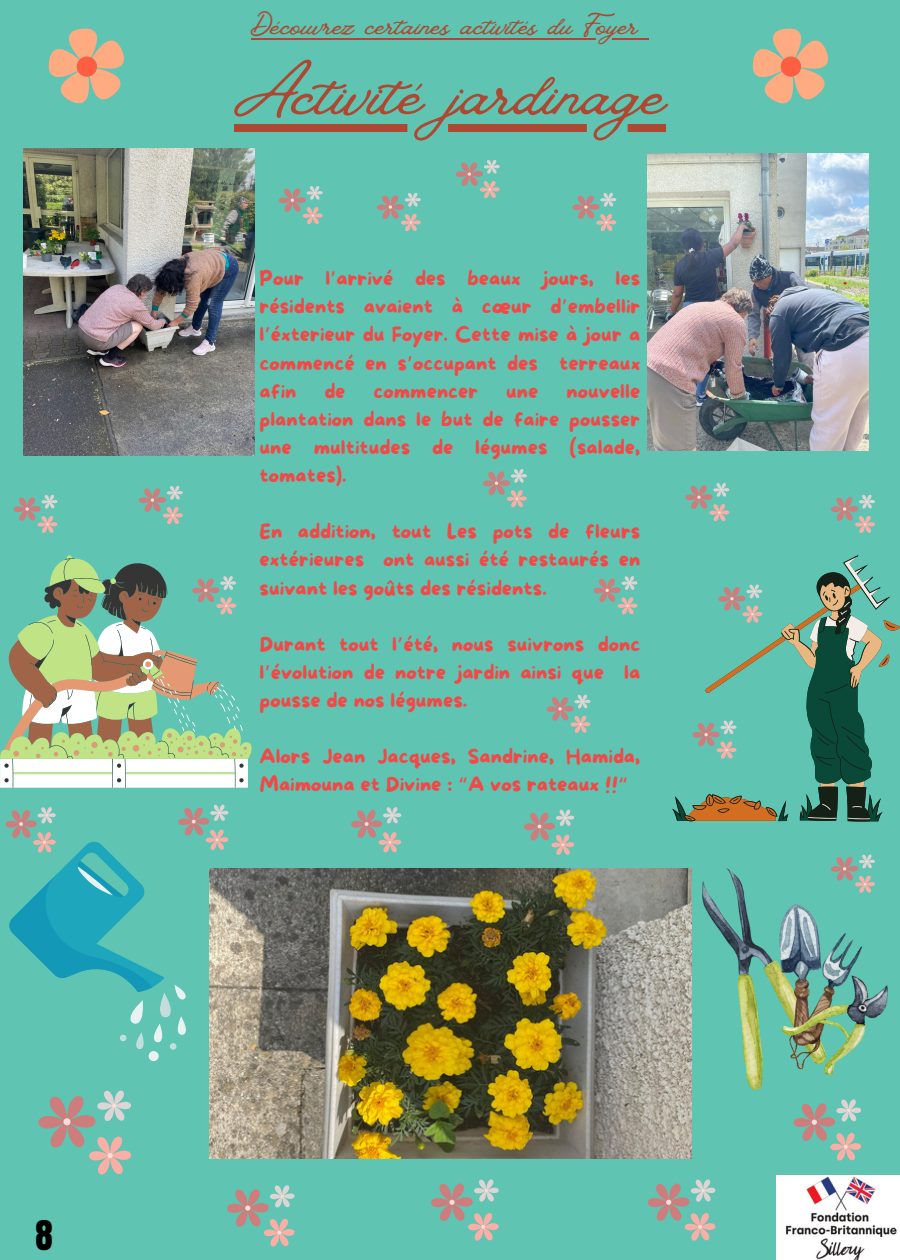
<style>
.page{position:relative;width:900px;height:1260px;background:#5fc4b2}
.page>*{position:absolute;margin:0;border:0;box-sizing:border-box;transform-origin:0 0}
.t1{font:77.5px "Vintage Goods";color:#ad4932}
.t2{font:35px "Anton";color:#000}
.t3{font:32.5px "Vintage Goods";color:#ad4932}
.t4{font:20px/28px "More Sugar";color:#f14947;text-align:justify}
.s1{font-family:"Noto Sans Gurmukhi"}
</style>
<div class="page">
<img style="left:647px;top:154px;width:222px;height:296px">
<img style="left:24px;top:148px;width:230px;height:308px">
<img style="left:210px;top:868px;width:481px;height:291px">
<svg style="left:54px;top:558px;width:103px;height:12px"></svg>
<img style="left:776px;top:1176px;width:124px;height:84px">
<img style="left:702px;top:868px;width:186px;height:221px">
<svg style="left:38px;top:1090px;width:94px;height:85px"></svg>
<svg style="left:227px;top:1185px;width:68px;height:62px"></svg>
<svg style="left:431px;top:1179px;width:68px;height:62px"></svg>
<svg style="left:648px;top:1179px;width:68px;height:62px"></svg>
<svg style="left:793px;top:1099px;width:68px;height:62px"></svg>
<svg style="left:5px;top:804px;width:228px;height:258px"></svg>
<svg style="left:351px;top:807px;width:51px;height:46px"></svg>
<svg style="left:524px;top:809px;width:51px;height:46px"></svg>
<svg style="left:546px;top:694px;width:45px;height:39px"></svg>
<svg style="left:593px;top:576px;width:45px;height:39px"></svg>
<svg style="left:483px;top:469px;width:44px;height:39px"></svg>
<svg style="left:278px;top:186px;width:45px;height:39px"></svg>
<svg style="left:455px;top:159px;width:45px;height:40px"></svg>
<svg style="left:572px;top:192px;width:45px;height:40px"></svg>
<svg style="left:376px;top:192px;width:45px;height:40px"></svg>
<svg style="left:48px;top:28px;width:76px;height:76px"></svg>
<hr style="left:251px;top:38px;width:387px;height:2px;background:#ad4932">
<svg style="left:638px;top:38px;width:11px;height:2px"></svg>
<svg style="left:234px;top:124px;width:432px;height:8px;fill:#ad4932"></svg>
<svg style="left:752px;top:28px;width:76px;height:76px"></svg>
<svg style="left:13px;top:494px;width:45px;height:39px"></svg>
<svg style="left:139px;top:485px;width:44px;height:40px"></svg>
<svg style="left:685px;top:483px;width:45px;height:39px"></svg>
<svg style="left:831px;top:494px;width:44px;height:39px"></svg>
<svg style="left:0;top:570px;width:248px;height:218px"></svg>
<svg style="left:674px;top:557px;width:211px;height:265px"></svg>
<svg style="left:826px;top:854px;width:53px;height:45px"></svg>
<p class="t2" style="left:36px;top:1210px;width:19px">8</p>
<p class="t3" style="left:251px;top:6px;width:388px">Découvrez certaines activités du Foyer</p>
<p class="t1" style="left:234px;top:46px;width:433px">Activité jardinage</p>
<p class="t4" style="left:260px;top:266px;width:382px">Pour l<span class="s1">’</span>arrivé des beaux jours, les résidents avaient à cœur d<span class="s1">’</span>embellir l<span class="s1">’</span>éxterieur du Foyer. Cette mise à jour a commencé en s<span class="s1">’</span>occupant des terreaux afin</p>
<p class="t4" style="left:324px;top:378px;width:23px">de</p>
<p class="t4" style="left:373px;top:378px;width:106px">commencer</p>
<p class="t4" style="left:506px;top:378px;width:34px">une</p>
<p class="t4" style="left:260px;top:378px;width:382px;text-indent:307px">nouvelle plantation dans le but de faire pousser une multitudes de légumes (salade, tomates).</p>
<p class="t4" style="left:260px;top:519px;width:382px">En addition, tout Les pots de fleurs extérieures ont aussi été restaurés en suivant les goûts des résidents.</p>
<p class="t4" style="left:260px;top:631px;width:382px">Durant tout l<span class="s1">’</span>été, nous suivrons donc l<span class="s1">’</span>évolution de notre jardin ainsi que la pousse de nos légumes.</p>
<p class="t4" style="left:260px;top:744px;width:382px">Alors Jean Jacques, Sandrine, Hamida,<br>Maimouna et Divine : <span class="s1">“</span>A vos rateaux !!<span class="s1">“</span></p>
</div>
